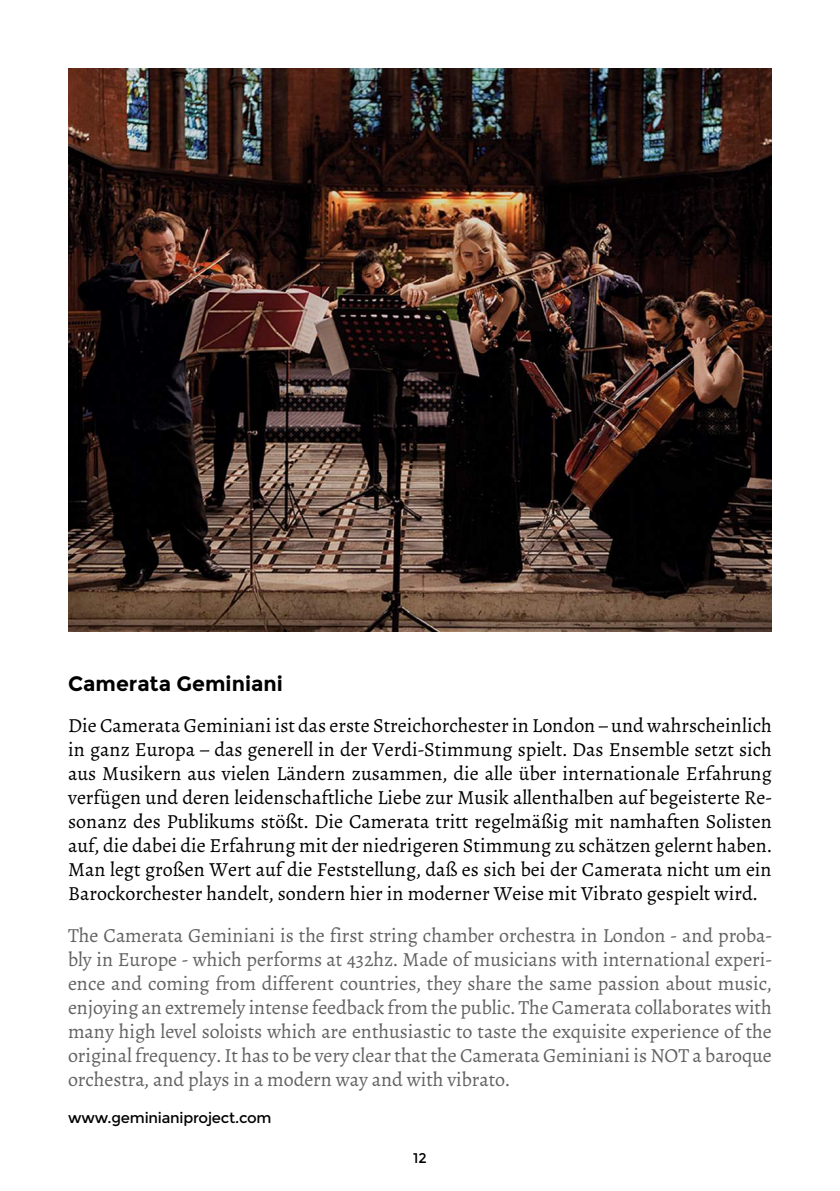
<style>
.page{position:relative;width:840px;height:1191px;background:#fff}
.page>*{position:absolute;margin:0;border:0;box-sizing:border-box;transform-origin:0 0}
.t1{font:700 20.8px "Montserrat";color:#000}
.t2{font:20px/24px "Alegreya";color:#000;text-align:justify}
.t3{font:20px/24px "Alegreya";letter-spacing:-.005em;color:#626261;text-align:justify}
.t4{font:14.8px "Montserrat";letter-spacing:-.015em;color:#000}
.t5{font:14px "Montserrat";color:#000}
</style>
<div class="page">
<img style="left:68px;top:68px;width:703px;height:563px">
<p class="t1" style="left:68px;top:671px;width:216px">Camerata Geminiani</p>
<p class="t2" style="left:68px;top:713px;width:705px">Die Camerata Geminiani ist das erste Streichorchester in London – und wahrscheinlich in ganz Europa – das generell in der Verdi-Stimmung spielt. Das Ensemble setzt sich aus Musikern aus vielen Ländern zusammen, die alle über internationale Erfahrung verfügen und deren leidenschaftliche Liebe zur Musik allenthalben auf begeisterte Re&shy;sonanz des Publikums stößt. Die Camerata tritt regelmäßig mit namhaften Solisten auf, die dabei die Erfahrung mit der niedrigeren Stimmung zu schätzen gelernt haben.<br>Man legt großen Wert auf die Feststellung, daß es sich bei der Camerata nicht um ein Barockorchester handelt, sondern hier in moderner Weise mit Vibrato gespielt wird.</p>
<p class="t3" style="left:68px;top:923px;width:705px">The Camerata Geminiani is the first string chamber orchestra in London - and proba&shy;bly in Europe - which performs at 432hz. Made of musicians with international experi&shy;ence and coming from different countries, they share the same passion about music, enjoying an extremely intense feedback from the public. The Camerata collaborates with many high level soloists which are enthusiastic to taste the exquisite experience of the original frequency. It has to be very clear that the Camerata Geminiani is NOT a baroque orchestra, and plays in a modern way and with vibrato.</p>
<p class="t4" style="left:68px;top:1109px;width:205px">www.geminianiproject.com</p>
<p class="t5" style="left:413px;top:1149px;width:15px">12</p>
</div>
